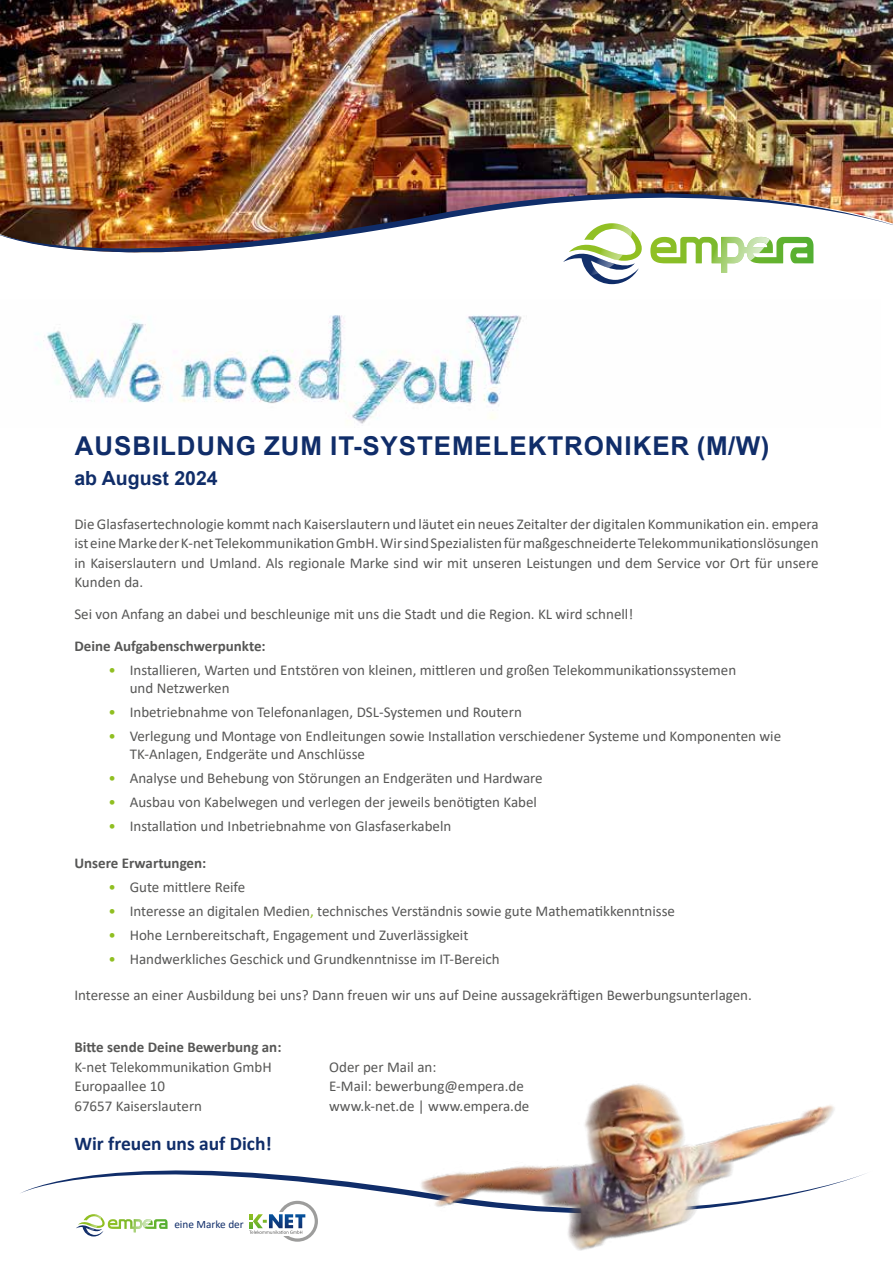
<style>
.page{position:relative;width:893px;height:1263px;background:#fff}
.page>*{position:absolute;margin:0;border:0;box-sizing:border-box;transform-origin:0 0}
.t1{font:700 25.95px "Arial";letter-spacing:.035em;color:#102d69}
.t2{font:700 19.5px "Calibri";color:#102d69}
.t3{font:700 19.5px "Arial";color:#102d69}
.t4{font:15px/19.5px "Calibri";color:#575756}
.t5{font:700 15px "Calibri";color:#575756}
.t6{font:11.25px "Calibri";color:#102d69}
.s1{color:#90bf21}
</style>
<div class="page">
<svg style="left:20px;top:1170px;width:846px;height:67px"></svg>
<img style="left:357px;top:1083px;width:504px;height:168px">
<svg style="left:76px;top:1214px;width:89px;height:22px"></svg>
<svg style="left:249px;top:1201px;width:69px;height:41px"></svg>
<img style="left:0;top:0;width:893px;height:167px">
<img style="left:0;top:167px;width:893px;height:118px">
<img style="left:38px;top:315px;width:484px;height:109px">
<svg style="left:650px;top:237px;width:157px;height:36px"></svg>
<svg style="left:563px;top:223px;width:79px;height:61px"></svg>
<h1 class="t1" style="left:75px;top:427px;width:696px">AUSBILDUNG ZUM IT-SYSTEMELEKTRONIKER (M/W)</h1>
<h2 class="t3" style="left:74px;top:464px;width:145px">ab August 2024</h2>
<p class="t4" style="left:74px;top:514px;width:746px;text-align:justify">Die Glasfasertechnologie kommt nach Kaiserslautern und läutet ein neues Zeitalter der digitalen Kommunikation ein. empera ist eine Marke der K-net Telekommunikation GmbH. Wir sind Spezialisten für maßgeschneiderte Telekommunikationslösungen in Kaiserslautern und Umland. Als regionale Marke sind wir mit unseren Leistungen und dem Service vor Ort für unsere Kunden da.</p>
<p class="t4" style="left:74px;top:604px;width:560px">Sei von Anfang an dabei und beschleunige mit uns die Stadt und die Region. KL wird schnell!</p>
<p class="t5" style="left:74px;top:635px;width:193px">Deine Aufgabenschwerpunkte:</p>
<p class="t4" style="left:130px;top:661px;width:608px;line-height:18px;text-indent:-21px"><span class="s1">•</span> Installieren, Warten und Entstören von kleinen, mittleren und großen Telekommunikationssystemen und Netzwerken</p>
<p class="t4" style="left:108px;top:702px;width:415px"><span class="s1">•</span> Inbetriebnahme von Telefonanlagen, DSL-Systemen und Routern</p>
<p class="t4" style="left:130px;top:727px;width:653px;line-height:18px;text-indent:-21px"><span class="s1">•</span> Verlegung und Montage von Endleitungen sowie Installation verschiedener Systeme und Komponenten wie<br>TK-Anlagen, Endgeräte und Anschlüsse</p>
<p class="t4" style="left:108px;top:768px;width:436px"><span class="s1">•</span> Analyse und Behebung von Störungen an Endgeräten und Hardware</p>
<p class="t4" style="left:108px;top:792px;width:430px"><span class="s1">•</span> Ausbau von Kabelwegen und verlegen der jeweils benötigten Kabel</p>
<p class="t4" style="left:108px;top:816px;width:344px"><span class="s1">•</span> Installation und Inbetriebnahme von Glasfaserkabeln</p>
<p class="t5" style="left:74px;top:852px;width:133px">Unsere Erwartungen:</p>
<p class="t4" style="left:108px;top:877px;width:138px"><span class="s1">•</span> Gute mittlere Reife</p>
<p class="t4" style="left:108px;top:901px;width:568px"><span class="s1">•</span> Interesse an digitalen Medien<span class="s1">,</span> technisches Verständnis sowie gute Mathematikkenntnisse</p>
<p class="t4" style="left:108px;top:925px;width:361px"><span class="s1">•</span> Hohe Lernbereitschaft, Engagement und Zuverlässigkeit</p>
<p class="t4" style="left:108px;top:949px;width:393px"><span class="s1">•</span> Handwerkliches Geschick und Grundkenntnisse im IT-Bereich</p>
<p class="t4" style="left:74px;top:985px;width:679px">Interesse an einer Ausbildung bei uns? Dann freuen wir uns auf Deine aussagekräftigen Bewerbungsunterlagen.</p>
<p class="t5" style="left:74px;top:1037px;width:209px">Bitte sende Deine Bewerbung an:</p>
<p class="t4" style="left:74px;top:1057px;width:199px">K-net Telekommunikation GmbH<br>Europaallee 10<br>67657 Kaiserslautern</p>
<h2 class="t2" style="left:74px;top:1130px;width:199px">Wir freuen uns auf Dich!</h2>
<p class="t4" style="left:329px;top:1057px;width:202px">Oder per Mail an:<br>E-Mail: bewerbung@empera.de www.k-net.de | www.empera.de</p>
<p class="t6" style="left:174px;top:1216px;width:71px">eine Marke der</p>
</div>
